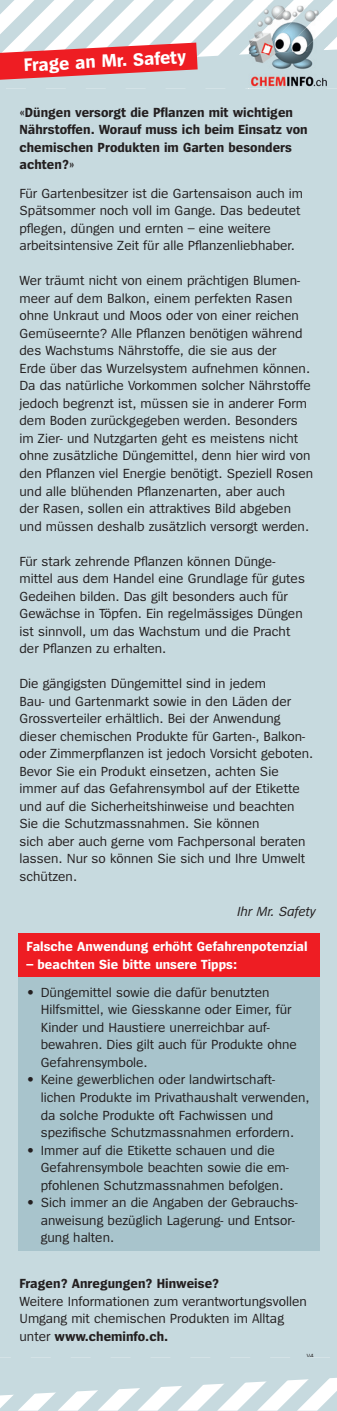
<style>
.page{position:relative;width:337px;height:1411px;background:#fff}
.page>*{position:absolute;margin:0;border:0;box-sizing:border-box;transform-origin:0 0}
.t1{font:700 18.75px "Spiegel";color:#fff}
.t2{font:13.75px/17.5px "Spiegel";color:#231f20}
.t3{font:700 13.75px/17.5px "Spiegel";color:#231f20}
.t4{font:700 13.75px "Spiegel";color:#fff}
.t5{font:italic 13.75px "Spiegel";color:#231f20}
.t6{font:6.25px "Spiegel";color:#231f20}
.s1{font-weight:700}
</style>
<div class="page">
<div style="left:0;top:90px;width:337px;height:1267px;background:#c7dadf"></div>
<svg style="left:0;top:0;width:337px;height:90px"></svg>
<img style="left:248px;top:50px;width:79px;height:39px">
<div style="left:18px;top:933px;width:301px;height:44px;background:#ee1d23"></div>
<div style="left:18px;top:977px;width:301px;height:273px;background:#a8c4cc"></div>
<svg style="left:0;top:1357px;width:337px;height:54px"></svg>
<h1 class="t1" style="left:23px;top:56px;width:164px;rotate:-3deg">Frage an Mr. Safety</h1>
<p class="t3" style="left:19px;top:104px;width:289px">«Düngen versorgt die Pflanzen mit wichtigen Nährstoffen. Worauf muss ich beim Einsatz von chemischen Produkten im Garten besonders achten?»</p>
<p class="t2" style="left:19px;top:185px;width:285px">Für Gartenbesitzer ist die Gartensaison auch im Spätsommer noch voll im Gange. Das bedeutet pflegen, düngen und ernten – eine weitere arbeitsintensive Zeit für alle Pflanzenliebhaber.</p>
<p class="t2" style="left:19px;top:272px;width:295px">Wer träumt nicht von einem prächtigen Blumen&shy;meer auf dem Balkon, einem perfekten Rasen ohne Unkraut und Moos oder von einer reichen Gemüseernte? Alle Pflanzen benötigen während des Wachstums Nährstoffe, die sie aus der<br>Erde über das Wurzelsystem aufnehmen können.<br>Da das natürliche Vorkommen solcher Nährstoffe jedoch begrenzt ist, müssen sie in anderer Form dem Boden zurückgegeben werden. Besonders im Zier- und Nutzgarten geht es meistens nicht ohne zusätzliche Düngemittel, denn hier wird von den Pflanzen viel Energie benötigt. Speziell Rosen und alle blühenden Pflanzenarten, aber auch<br>der Rasen, sollen ein attraktives Bild abgeben und müssen deshalb zusätzlich versorgt werden.</p>
<p class="t2" style="left:19px;top:552px;width:287px">Für stark zehrende Pflanzen können Dünge&shy;mittel aus dem Handel eine Grundlage für gutes Gedeihen bilden. Das gilt besonders auch für Gewächse in Töpfen. Ein regelmässiges Düngen ist sinnvoll, um das Wachstum und die Pracht der Pflanzen zu erhalten.</p>
<p class="t2" style="left:19px;top:675px;width:295px">Die gängigsten Düngemittel sind in jedem<br>Bau- und Gartenmarkt sowie in den Läden der Grossverteiler erhältlich. Bei der Anwendung dieser chemischen Produkte für Garten-, Balkon&shy;oder Zimmerpflanzen ist jedoch Vorsicht geboten.<br>Bevor Sie ein Produkt einsetzen, achten Sie immer auf das Gefahrensymbol auf der Etikette und auf die Sicherheitshinweise und beachten Sie die Schutzmassnahmen. Sie können<br>sich aber auch gerne vom Fachpersonal beraten lassen. Nur so können Sie sich und Ihre Umwelt schützen.</p>
<p class="t5" style="left:237px;top:904px;width:80px">Ihr Mr. Safety</p>
<p class="t4" style="left:27px;top:939px;width:282px">Falsche Anwendung erhöht Gefahrenpotenzial</p>
<p class="t4" style="left:27px;top:957px;width:212px">– beachten Sie bitte unsere Tipps:</p>
<p class="t2" style="left:41px;top:983px;width:257px;text-indent:-14px">• Düngemittel sowie die dafür benutzten Hilfsmittel, wie Giesskanne oder Eimer, für Kinder und Haustiere unerreichbar auf&shy;bewahren. Dies gilt auch für Produkte ohne Gefahrensymbole.</p>
<p class="t2" style="left:41px;top:1071px;width:270px;text-indent:-14px">• Keine gewerblichen oder landwirtschaft&shy;lichen Produkte im Privathaushalt verwenden, da solche Produkte oft Fachwissen und spezifische Schutzmassnahmen erfordern.</p>
<p class="t2" style="left:41px;top:1141px;width:249px;text-indent:-14px">• Immer auf die Etikette schauen und die<br>Gefahrensymbole beachten sowie die em&shy;pfohlenen Schutzmassnahmen befolgen.</p>
<p class="t2" style="left:41px;top:1194px;width:258px;text-indent:-14px">• Sich immer an die Angaben der Gebrauchs&shy;anweisung bezüglich Lagerung- und Entsor&shy;gung halten.</p>
<p class="t3" style="left:19px;top:1275px;width:201px">Fragen? Anregungen? Hinweise?</p>
<p class="t2" style="left:19px;top:1292px;width:289px">Weitere Informationen zum verantwortungsvollen<br>Umgang mit chemischen Produkten im Alltag unter <span class="s1">www.cheminfo.ch.</span></p>
<p class="t6" style="left:307px;top:1352px;width:10px">V4.</p>
</div>
